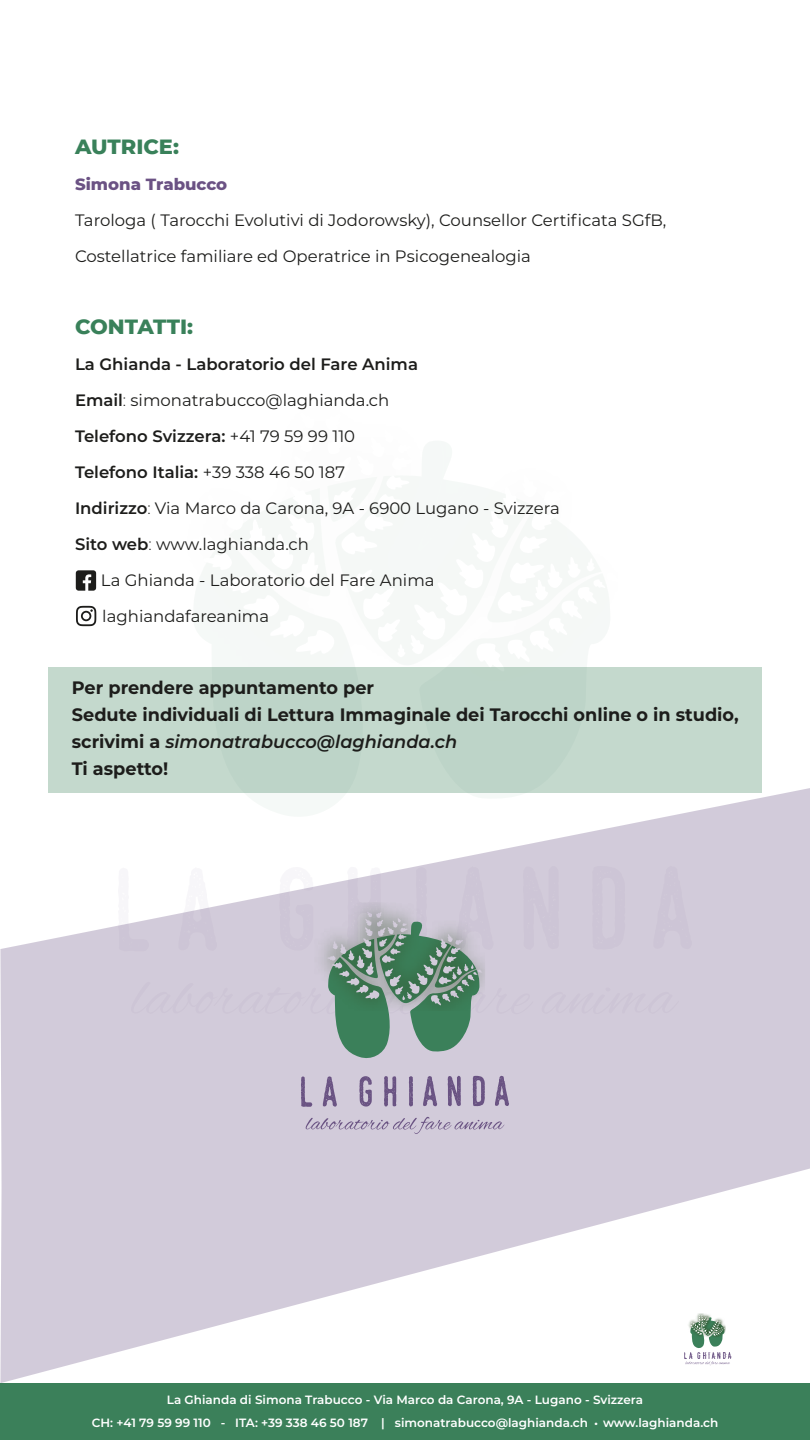
<style>
.page{position:relative;width:810px;height:1440px;background:#fff}
.page>*{position:absolute;margin:0;border:0;box-sizing:border-box;transform-origin:0 0}
.t1{font:800 21px "Montserrat";color:#39815a}
.t2{font:700 18px/27px "Montserrat";color:#1d1d1b}
.t3{font:16.5px/36px "Montserrat";color:#1d1d1b}
.t4{font:600 16.5px "Montserrat";color:#1d1d1b}
.t5{font:800 16.5px "Montserrat";color:#6b5284}
.t6{font:600 12px/22.5px "Montserrat";color:#fff;text-align:center}
.s1{font-weight:600}
.s2{font-weight:300}
.s3{font-weight:400}
.s4{font-weight:600;font-style:italic}
.s5{font-family:"Myriad Pro";font-weight:400}
</style>
<div class="page">
<div style="left:0;top:1384px;width:810px;height:56px;background:#3b805a"></div>
<svg style="left:0;top:788px;width:810px;height:595px;fill:#d2cbda"></svg>
<svg style="left:301px;top:1076px;width:11px;height:31px"></svg>
<svg style="left:323px;top:1076px;width:14px;height:31px"></svg>
<svg style="left:359px;top:1076px;width:13px;height:31px"></svg>
<svg style="left:384px;top:1076px;width:12px;height:30px"></svg>
<svg style="left:409px;top:1076px;width:4px;height:30px"></svg>
<svg style="left:423px;top:1076px;width:14px;height:30px"></svg>
<svg style="left:448px;top:1076px;width:13px;height:30px"></svg>
<svg style="left:473px;top:1076px;width:12px;height:30px"></svg>
<svg style="left:495px;top:1076px;width:14px;height:30px"></svg>
<svg style="left:118px;top:866px;width:574px;height:195px;background:#d2ceda"></svg>
<img style="left:300px;top:885px;width:210px;height:147px">
<svg style="left:306px;top:1117px;width:198px;height:17px;background:#c1b8cc"></svg>
<svg style="left:76px;top:570px;width:20px;height:21px"></svg>
<svg style="left:76px;top:606px;width:20px;height:20px"></svg>
<div style="left:48px;top:667px;width:714px;height:125px;background:#c4d9cd"></div>
<p class="t1" style="left:75px;top:131px;width:105px">AUTRICE:</p>
<p class="t5" style="left:75px;top:172px;width:154px">Simona Trabucco</p>
<p class="t3" style="left:75px;top:202px;width:593px">Tarologa ( Tarocchi Evolutivi di Jodorowsky), Counsellor Certificata SGfB,<br>Costellatrice familiare ed Operatrice in Psicogenealogia</p>
<p class="t1" style="left:75px;top:311px;width:120px">CONTATTI:</p>
<p class="t4" style="left:75px;top:353px;width:345px">La Ghianda - Laboratorio del Fare Anima</p>
<p class="t3" style="left:75px;top:382px;width:316px"><span class="s1">Email</span><span class="s2">:</span> simonatrabucco@laghianda.ch</p>
<p class="t4" style="left:75px;top:425px;width:282px">Telefono Svizzera: <span class="s3">+41 79 59 99 110</span></p>
<p class="t4" style="left:75px;top:461px;width:272px">Telefono Italia: <span class="s3">+39 338 46 50 187</span></p>
<p class="t3" style="left:75px;top:490px;width:487px"><span class="s1">Indirizzo</span><span class="s2">:</span> Via Marco da Carona, 9A - 6900 Lugano - Svizzera</p>
<p class="t3" style="left:75px;top:526px;width:235px"><span class="s1">Sito web</span><span class="s2">:</span> www.laghianda.ch</p>
<p class="t3" style="left:101px;top:562px;width:335px">La Ghianda - Laboratorio del Fare Anima</p>
<p class="t3" style="left:102px;top:598px;width:168px">laghiandafareanima</p>
<p class="t2" style="left:72px;top:673px;width:668px">Per prendere appuntamento per<br>Sedute individuali di Lettura Immaginale dei Tarocchi online o in studio, scrivimi a <span class="s4">simonatrabucco@laghianda.ch<br></span>Ti aspetto!</p>
<p class="t6" style="left:92px;top:1388px;width:628px">La Ghianda di Simona Trabucco - Via Marco da Carona, 9A - Lugano - Svizzera<br>CH: +41 79 59 99 110 - ITA: +39 338 46 50 187 | simonatrabucco@laghianda.ch <span class="s5">•</span> www.laghianda.ch</p>
</div>
